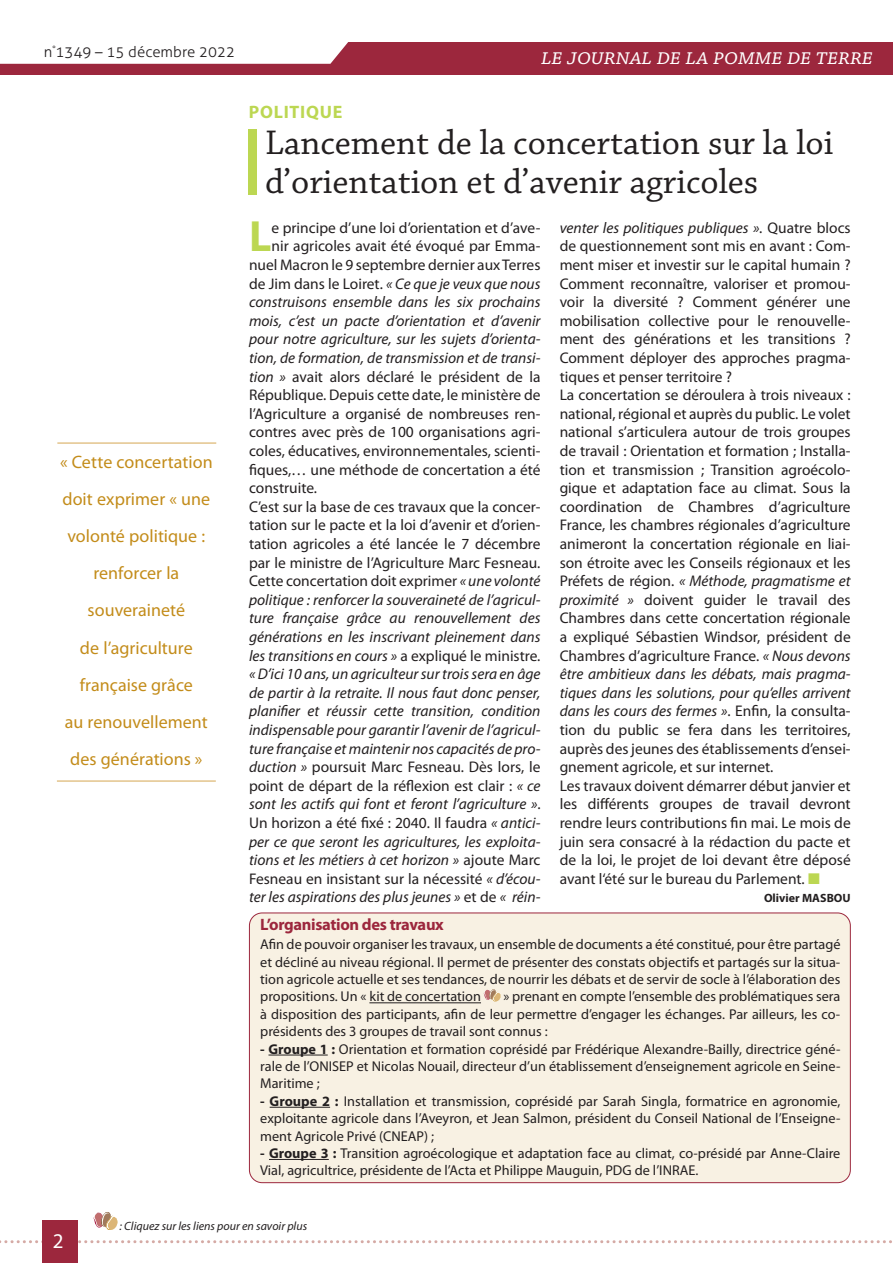
<style>
.page{position:relative;width:893px;height:1263px;background:#fff}
.page>*{position:absolute;margin:0;border:0;box-sizing:border-box;transform-origin:0 0}
.t1{font:700 43.95px "Myriad Pro";color:#bcd752}
.t2{font:36px/39px "Chaparral Pro";color:#231f20}
.t3{font:italic 23.55px "Chaparral Pro";color:#fff}
.t4{font:21px "Myriad Pro";color:#fff}
.t5{font:18px/37.2px "Myriad Pro";letter-spacing:.005em;color:#c38c1a;text-align:center}
.t6{font:700 18px "Myriad Pro";letter-spacing:.04em;color:#bcd752}
.t7{font:700 16.5px "Myriad Pro";letter-spacing:-.02em;color:#9c273d}
.t8{font:15.45px/18.6px "Myriad Pro";color:#231f20}
.t9{font:italic 15.45px "Myriad Pro";color:#231f20}
.t10{font:300 15px "Aller";color:#231f20}
.t11{font:14.25px/17.4px "Myriad Pro";color:#231f20;text-align:justify}
.t12{font:italic 12px "Myriad Pro";color:#231f20}
.t13{font:700 12px "Myriad Pro";color:#231f20}
.s1{font-style:normal}
.s2{font-style:italic}
.s3{color:#bcd752}
.s4{font-weight:700}
</style>
<div class="page">
<svg style="left:0;top:1240px;width:892px;height:3px"></svg>
<div style="left:43px;top:1220px;width:35px;height:43px;background:#9c273d"></div>
<div style="left:0;top:42px;width:893px;height:33px;background:#9c273d"></div>
<svg style="left:0;top:42px;width:348px;height:22px;background:#fbf7f8"></svg>
<svg style="left:94px;top:1212px;width:24px;height:18px"></svg>
<div style="left:249px;top:129px;width:8px;height:66px;background:#bcd752"></div>
<div style="left:249px;top:913px;width:601px;height:270px;background:#f8f1e3;border-radius:13px"></div>
<div style="left:249px;top:912px;width:602px;height:271px;border:1px solid #9c273d;border-radius:13px"></div>
<hr style="left:369px;top:1002px;width:112px;height:1px;background:#231f20">
<hr style="left:268px;top:1055px;width:60px;height:1px;background:#231f20">
<hr style="left:270px;top:1107px;width:60px;height:1px;background:#231f20">
<hr style="left:269px;top:1159px;width:60px;height:1px;background:#231f20">
<svg style="left:484px;top:989px;width:17px;height:12px"></svg>
<hr style="left:57px;top:442px;width:159px;height:2px;background:#e3c48b">
<hr style="left:57px;top:780px;width:159px;height:2px;background:#e3c48b">
<p class="t10" style="left:44px;top:43px;width:193px">n<sup>°</sup>1349 – 15 décembre 2022</p>
<h3 class="t3" style="left:541px;top:43px;width:333px">le journal de la pomme de terre</h3>
<p class="t5" style="left:60px;top:443px;width:154px">« Cette concertation doit exprimer « une volonté politique : renforcer la souveraineté<br>de l’agriculture française grâce<br>au renouvellement des générations »</p>
<p class="t6" style="left:249px;top:100px;width:95px">POLITIQUE</p>
<h2 class="t2" style="left:265px;top:125px;width:570px">Lancement de la concertation sur la loi d’orientation et d’avenir agricoles</h2>
<h1 class="t1" style="left:249px;top:208px;width:24px">L</h1>
<p class="t8" style="left:271px;top:218px;width:271px">e principe d’une loi d’orientation et d’ave-</p>
<p class="t8" style="left:271px;top:237px;width:271px">nir agricoles avait été évoqué par Emma-</p>
<p class="t8" style="left:249px;top:255px;width:293px">nuel Macron le 9 septembre dernier aux Terres</p>
<p class="t9" style="left:249px;top:274px;width:293px"><span class="s1">de Jim dans le Loiret.</span> « Ce que je veux que nous</p>
<p class="t9" style="left:249px;top:292px;width:293px">construisons ensemble dans les six prochains</p>
<p class="t9" style="left:249px;top:311px;width:293px">mois, c’est un pacte d’orientation et d’avenir</p>
<p class="t9" style="left:249px;top:330px;width:293px">pour notre agriculture, sur les sujets d’orienta-</p>
<p class="t9" style="left:249px;top:348px;width:293px">tion, de formation, de transmission et de transi-</p>
<p class="t8" style="left:249px;top:367px;width:293px"><span class="s2">tion »</span> avait alors déclaré le président de la</p>
<p class="t8" style="left:249px;top:385px;width:293px">République. Depuis cette date, le ministère de</p>
<p class="t8" style="left:249px;top:404px;width:293px">l’Agriculture a organisé de nombreuses ren-</p>
<p class="t8" style="left:249px;top:423px;width:293px">contres avec près de 100 organisations agri-</p>
<p class="t8" style="left:249px;top:441px;width:293px">coles, éducatives, environnementales, scienti-</p>
<p class="t8" style="left:249px;top:460px;width:293px">fiques,… une méthode de concertation a été</p>
<p class="t8" style="left:249px;top:478px;width:70px">construite.</p>
<p class="t8" style="left:249px;top:497px;width:293px">C’est sur la base de ces travaux que la concer-</p>
<p class="t8" style="left:249px;top:516px;width:293px">tation sur le pacte et la loi d’avenir et d’orien-</p>
<p class="t8" style="left:249px;top:534px;width:293px">tation agricoles a été lancée le 7 décembre</p>
<p class="t8" style="left:249px;top:553px;width:293px">par le ministre de l’Agriculture Marc Fesneau.</p>
<p class="t8" style="left:249px;top:571px;width:293px">Cette concertation doit exprimer <span class="s2">« une volonté</span></p>
<p class="t9" style="left:249px;top:590px;width:293px">politique : renforcer la souveraineté de l’agricul-</p>
<p class="t9" style="left:249px;top:609px;width:293px">ture française grâce au renouvellement des</p>
<p class="t9" style="left:249px;top:627px;width:293px">générations en les inscrivant pleinement dans</p>
<p class="t9" style="left:249px;top:646px;width:293px">les transitions en cours » <span class="s1">a expliqué le ministre.</span></p>
<p class="t9" style="left:249px;top:664px;width:293px">« D’ici 10 ans, un agriculteur sur trois sera en âge</p>
<p class="t9" style="left:249px;top:683px;width:293px">de partir à la retraite. Il nous faut donc penser,</p>
<p class="t9" style="left:249px;top:702px;width:293px">planifier et réussir cette transition, condition</p>
<p class="t9" style="left:249px;top:720px;width:293px">indispensable pour garantir l’avenir de l’agricul-</p>
<p class="t9" style="left:249px;top:739px;width:293px">ture française et maintenir nos capacités de pro-</p>
<p class="t8" style="left:249px;top:757px;width:293px"><span class="s2">duction »</span> poursuit Marc Fesneau. Dès lors, le</p>
<p class="t8" style="left:249px;top:776px;width:293px">point de départ de la réflexion est clair : <span class="s2">« ce</span></p>
<p class="t9" style="left:249px;top:795px;width:293px">sont les actifs qui font et feront l’agriculture »<span class="s1">.</span></p>
<p class="t8" style="left:249px;top:813px;width:293px">Un horizon a été fixé : 2040. Il faudra <span class="s2">« antici-</span></p>
<p class="t9" style="left:249px;top:832px;width:293px">per ce que seront les agricultures, les exploita-</p>
<p class="t9" style="left:249px;top:850px;width:293px">tions et les métiers à cet horizon » <span class="s1">ajoute Marc</span></p>
<p class="t8" style="left:249px;top:869px;width:293px">Fesneau en insistant sur la nécessité <span class="s2">« d’écou-</span></p>
<p class="t9" style="left:249px;top:888px;width:293px">ter les aspirations des plus jeunes » <span class="s1">et de</span> « réin-</p>
<p class="t8" style="left:560px;top:218px;width:293px"><span class="s2">venter les politiques publiques »</span>. Quatre blocs de questionnement sont mis en avant : Com&shy;ment miser et investir sur le capital humain ?<br>Comment reconnaître, valoriser et promou&shy;voir la diversité ? Comment générer une mobilisation collective pour le renouvelle&shy;ment des générations et les transitions ?<br>Comment déployer des approches pragma&shy;tiques et penser territoire ?<br>La concertation se déroulera à trois niveaux : national, régional et auprès du public. Le volet national s’articulera autour de trois groupes de travail : Orientation et formation ; Installa&shy;tion et transmission ; Transition agroécolo&shy;gique et adaptation face au climat. Sous la coordination de Chambres d’agriculture France, les chambres régionales d’agriculture animeront la concertation régionale en liai&shy;son étroite avec les Conseils régionaux et les Préfets de région. <span class="s2">« Méthode, pragmatisme et proximité »</span> doivent guider le travail des Chambres dans cette concertation régionale a expliqué Sébastien Windsor, président de Chambres d’agriculture France. <span class="s2">« Nous devons être ambitieux dans les débats, mais pragma&shy;tiques dans les solutions, pour qu’elles arrivent dans les cours des fermes »</span>. Enfin, la consulta&shy;tion du public se fera dans les territoires, auprès des jeunes des établissements d’ensei&shy;gnement agricole, et sur internet.<br>Les travaux doivent démarrer début janvier et les différents groupes de travail devront rendre leurs contributions fin mai. Le mois de juin sera consacré à la rédaction du pacte et de la loi, le projet de loi devant être déposé avant l‘été sur le bureau du Parlement. <span class="s3">■</span></p>
<p class="t13" style="left:764px;top:891px;width:88px">Olivier MASBOU</p>
<p class="t7" style="left:260px;top:914px;width:185px">L’organisation des travaux</p>
<p class="t11" style="left:260px;top:935px;width:582px">Afin de pouvoir organiser les travaux, un ensemble de documents a été constitué, pour être partagé et décliné au niveau régional. Il permet de présenter des constats objectifs et partagés sur la situa&shy;tion agricole actuelle et ses tendances, de nourrir les débats et de servir de socle à l’élaboration des propositions. Un « kit de concertation</p>
<p class="t11" style="left:260px;top:988px;width:582px;text-indent:243px">» prenant en compte l’ensemble des problématiques sera à disposition des participants, afin de leur permettre d’engager les échanges. Par ailleurs, les co&shy;présidents des 3 groupes de travail sont connus :</p>
<p class="t11" style="left:260px;top:1040px;width:582px"><span class="s4">- Groupe 1 :</span> Orientation et formation coprésidé par Frédérique Alexandre-Bailly, directrice géné&shy;rale de l’ONISEP et Nicolas Nouail, directeur d’un établissement d’enseignement agricole en Seine-Maritime ;</p>
<p class="t11" style="left:260px;top:1092px;width:582px"><span class="s4">- Groupe 2 :</span> Installation et transmission, coprésidé par Sarah Singla, formatrice en agronomie, exploitante agricole dans l’Aveyron, et Jean Salmon, président du Conseil National de l’Enseigne&shy;ment Agricole Privé (CNEAP) ;</p>
<p class="t11" style="left:260px;top:1144px;width:582px"><span class="s4">- Groupe 3 :</span> Transition agroécologique et adaptation face au climat, co-présidé par Anne-Claire<br>Vial, agricultrice, présidente de l’Acta et Philippe Mauguin, PDG de l’INRAE.</p>
<h3 class="t4" style="left:53px;top:1228px;width:12px">2</h3>
<p class="t12" style="left:120px;top:1218px;width:189px">: Cliquez sur les liens pour en savoir plus</p>
</div>
